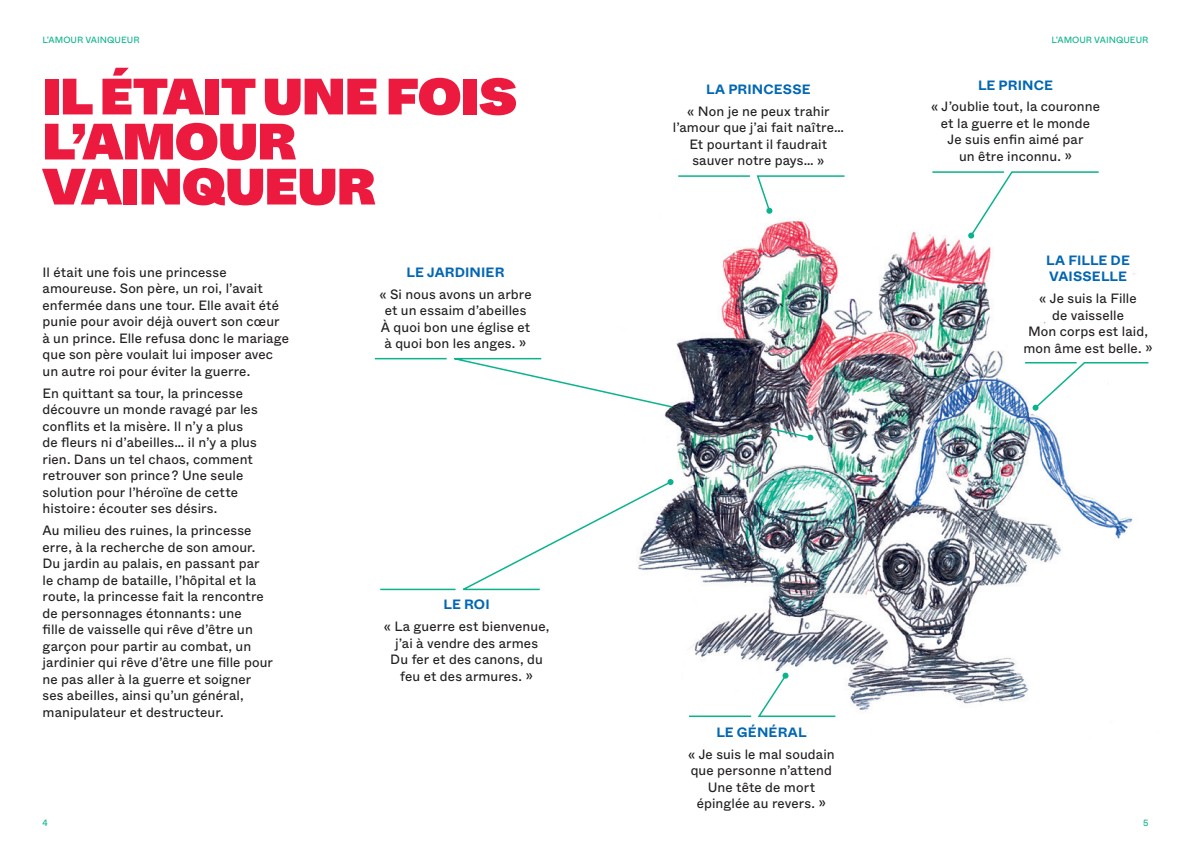
<style>
.page{position:relative;width:1191px;height:851px;background:#fff}
.page>*{position:absolute;margin:0;border:0;box-sizing:border-box;transform-origin:0 0}
.TITRES_34_PT{font:51px/45px "ABC Whyte Super";letter-spacing:-.01em;color:#ed1a40}
.texte{font:13.5px/16.5px "ABC Whyte";letter-spacing:.01em;color:#231f20}
.TEXTE_COURANT_9_PT{font:13.5px/16.5px "ABC Whyte";letter-spacing:.01em;color:#231f20;text-align:center}
.TEXTE_COURANT_9_PT-2{font:700 13.5px/16.5px "ABC Whyte";letter-spacing:.01em;color:#0166b3}
.t1{font:9px "ABC Whyte";color:#0ab38d}
</style>
<div class="page">
<img style="left:664px;top:219px;width:471px;height:515px">
<svg style="left:968px;top:171px;width:132px;height:67px"></svg>
<svg style="left:1032px;top:361px;width:117px;height:49px"></svg>
<svg style="left:756px;top:175px;width:89px;height:39px"></svg>
<svg style="left:441px;top:357px;width:232px;height:51px"></svg>
<hr style="left:932px;top:171px;width:72px;height:2px;background:#0ab38d">
<hr style="left:1025px;top:362px;width:51px;height:1px;background:#0ab38d">
<svg style="left:756px;top:672px;width:81px;height:45px"></svg>
<hr style="left:689px;top:715px;width:62px;height:2px;background:#0ab38d">
<svg style="left:463px;top:479px;width:210px;height:112px"></svg>
<hr style="left:380px;top:588px;width:75px;height:2px;background:#0ab38d">
<hr style="left:678px;top:175px;width:72px;height:2px;background:#0ab38d">
<hr style="left:375px;top:358px;width:71px;height:1px;background:#0ab38d">
<svg style="left:769px;top:427px;width:44px;height:13px"></svg>
<p class="t1" style="left:43px;top:34px;width:99px">L’AMOUR VAINQUEUR</p>
<p class="t1" style="left:1051px;top:34px;width:99px">L’AMOUR VAINQUEUR</p>
<p class="TITRES_34_PT" style="left:43px;top:75px;width:476px">IL ÉTAIT UNE FOIS<br>L’AMOUR<br>VAINQUEUR</p>
<p class="texte" style="left:43px;top:264px;width:248px">Il était une fois une princesse amoureuse. Son père, un roi, l’avait enfermée dans une tour. Elle avait été punie pour avoir déjà ouvert son cœur à un prince. Elle refusa donc le mariage que son père voulait lui imposer avec un autre roi pour éviter la guerre.</p>
<p class="texte" style="left:43px;top:385px;width:217px">En quittant sa tour, la princesse découvre un monde ravagé par les conflits et la misère. Il n’y a plus de fleurs ni d’abeilles… il n’y a plus rien. Dans un tel chaos, comment retrouver son prince ? Une seule solution pour l’héroïne de cette histoire : écouter ses désirs.</p>
<p class="texte" style="left:43px;top:522px;width:232px">Au milieu des ruines, la princesse erre, à la recherche de son amour.<br>Du jardin au palais, en passant par le champ de bataille, l’hôpital et la route, la princesse fait la rencontre de personnages étonnants : une<br>fille de vaisselle qui rêve d’être un garçon pour partir au combat, un jardinier qui rêve d’être une fille pour ne pas aller à la guerre et soigner ses abeilles, ainsi qu’un général, manipulateur et destructeur.</p>
<p class="TEXTE_COURANT_9_PT-2" style="left:406px;top:264px;width:99px">LE JARDINIER</p>
<p class="TEXTE_COURANT_9_PT" style="left:379px;top:286px;width:154px">« Si nous avons un arbre et un essaim d’abeilles</p>
<p class="TEXTE_COURANT_9_PT" style="left:381px;top:319px;width:151px;text-align:left">À quoi bon une église et à quoi bon les anges. »</p>
<p class="TEXTE_COURANT_9_PT-2" style="left:443px;top:596px;width:48px">LE ROI</p>
<p class="TEXTE_COURANT_9_PT" style="left:384px;top:618px;width:167px">« La guerre est bienvenue, j’ai à vendre des armes</p>
<p class="TEXTE_COURANT_9_PT" style="left:390px;top:651px;width:154px">Du fer et des canons, du feu et des armures. »</p>
<p class="TEXTE_COURANT_9_PT-2" style="left:706px;top:81px;width:106px">LA PRINCESSE</p>
<p class="TEXTE_COURANT_9_PT" style="left:673px;top:103px;width:173px">« Non je ne peux trahir l’amour que j’ai fait naître…</p>
<p class="TEXTE_COURANT_9_PT" style="left:689px;top:136px;width:139px;text-align:left">Et pourtant il faudrait sauver notre pays… »</p>
<p class="TEXTE_COURANT_9_PT-2" style="left:978px;top:77px;width:76px">LE PRINCE</p>
<p class="TEXTE_COURANT_9_PT" style="left:931px;top:98px;width:171px">« J’oublie tout, la couronne et la guerre et le monde</p>
<p class="TEXTE_COURANT_9_PT" style="left:947px;top:131px;width:137px">Je suis enfin aimé par un être inconnu. »</p>
<p class="TEXTE_COURANT_9_PT-2" style="left:1046px;top:252px;width:85px">LA FILLE DE<br>VAISSELLE</p>
<p class="TEXTE_COURANT_9_PT" style="left:1039px;top:290px;width:99px">« Je suis la Fille de vaisselle</p>
<p class="TEXTE_COURANT_9_PT" style="left:1023px;top:323px;width:131px">Mon corps est laid, mon âme est belle. »</p>
<p class="TEXTE_COURANT_9_PT-2" style="left:716px;top:724px;width:92px">LE GÉNÉRAL</p>
<p class="TEXTE_COURANT_9_PT" style="left:688px;top:746px;width:148px">« Je suis le mal soudain que personne n’attend<br>Une tête de mort épinglée au revers. »</p>
<p class="t1" style="left:43px;top:817px;width:7px">4</p>
<p class="t1" style="left:1143px;top:817px;width:7px">5</p>
</div>
